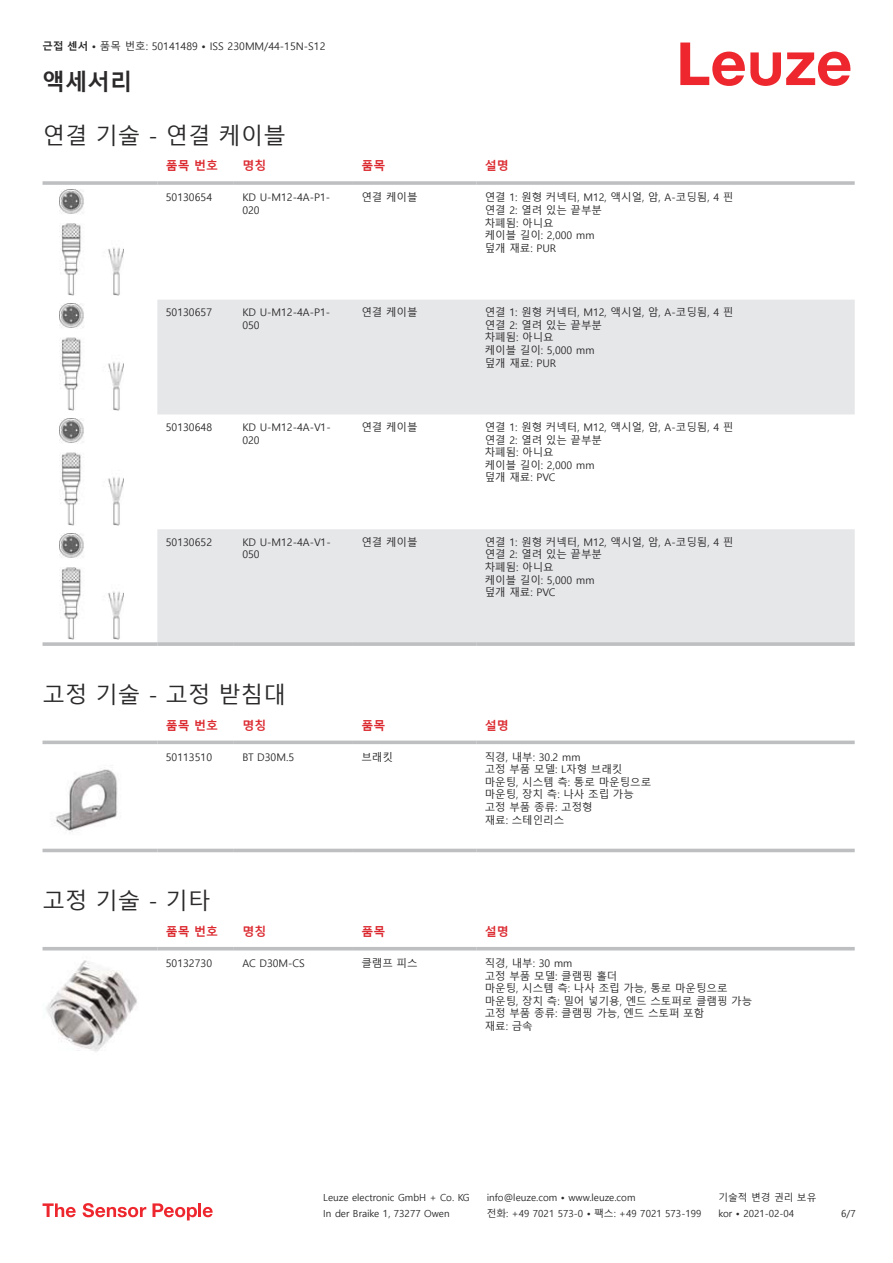
<style>
.page{position:relative;width:893px;height:1263px;background:#fff}
.page>*{position:absolute;margin:0;border:0;box-sizing:border-box;transform-origin:0 0}
.t1{font:22.5px "Malgun Gothic";color:#2b292a}
.t2{font:700 22.5px "Malgun Gothic";color:#2b292a}
.t3{font:700 12px "Malgun Gothic";color:#db2a30}
.t4{font:10.5px/12.6px "Malgun Gothic";color:#2b292a}
.t5{font:9.75px "Malgun Gothic";color:#2b292a}
.s1{font-weight:700}
</style>
<div class="page">
<svg style="left:680px;top:43px;width:170px;height:43px"></svg>
<svg style="left:157px;top:300px;width:698px;height:342px;fill:#e6e7e9"></svg>
<hr style="left:43px;top:181px;width:114px;height:4px;background:#bdbfc1">
<hr style="left:157px;top:181px;width:77px;height:4px;background:#c8cacb">
<hr style="left:234px;top:181px;width:119px;height:4px;background:#c3c5c6">
<hr style="left:353px;top:181px;width:123px;height:4px;background:#bdbfc1">
<hr style="left:476px;top:181px;width:379px;height:4px;background:#c8cacb">
<svg style="left:43px;top:642px;width:114px;height:4px"></svg>
<hr style="left:157px;top:642px;width:77px;height:4px;background:#bdbfc1">
<hr style="left:234px;top:642px;width:119px;height:4px;background:#bdbfc1">
<hr style="left:353px;top:642px;width:123px;height:4px;background:#bdbfc1">
<hr style="left:476px;top:642px;width:379px;height:4px;background:#bdbfc1">
<img style="left:59px;top:189px;width:65px;height:106px">
<img style="left:59px;top:304px;width:65px;height:106px">
<img style="left:59px;top:419px;width:65px;height:106px">
<img style="left:59px;top:533px;width:65px;height:107px">
<svg style="left:43px;top:744px;width:812px;height:109px"></svg>
<svg style="left:43px;top:740px;width:114px;height:4px"></svg>
<svg style="left:157px;top:740px;width:77px;height:4px"></svg>
<svg style="left:234px;top:740px;width:119px;height:4px"></svg>
<svg style="left:353px;top:740px;width:123px;height:4px"></svg>
<svg style="left:476px;top:740px;width:379px;height:4px;background:#c6c8c9"></svg>
<hr style="left:43px;top:849px;width:114px;height:3px;background:#bdbfc1">
<hr style="left:157px;top:849px;width:77px;height:3px;background:#bdbfc1">
<hr style="left:234px;top:849px;width:119px;height:3px;background:#bdbfc1">
<hr style="left:353px;top:849px;width:123px;height:3px;background:#bdbfc1">
<hr style="left:476px;top:849px;width:379px;height:3px;background:#bdbfc1">
<img style="left:43px;top:748px;width:97px;height:98px">
<svg style="left:43px;top:950px;width:812px;height:1px"></svg>
<hr style="left:43px;top:947px;width:114px;height:3px;background:#bdbfc1">
<hr style="left:157px;top:947px;width:77px;height:3px;background:#bdbfc1">
<hr style="left:234px;top:947px;width:119px;height:3px;background:#bdbfc1">
<hr style="left:353px;top:947px;width:123px;height:3px;background:#bdbfc1">
<hr style="left:476px;top:947px;width:379px;height:3px;background:#bdbfc1">
<img style="left:46px;top:960px;width:91px;height:92px">
<svg style="left:43px;top:1203px;width:33px;height:14px"></svg>
<svg style="left:83px;top:1203px;width:63px;height:14px"></svg>
<svg style="left:153px;top:1203px;width:44px;height:17px"></svg>
<hr style="left:198px;top:1203px;width:3px;height:14px;background:#ed272d">
<svg style="left:203px;top:1207px;width:10px;height:10px"></svg>
<p class="t4" style="left:43px;top:40px;width:284px"><span class="s1">근접 센서 •</span> 품목 번호: 50141489 <span class="s1">•</span> ISS 230MM/44-15N-S12</p>
<h1 class="t2" style="left:43px;top:69px;width:91px">액세서리</h1>
<h1 class="t1" style="left:43px;top:123px;width:245px">연결 기술 - 연결 케이블</h1>
<p class="t3" style="left:166px;top:159px;width:54px">품목 번호</p>
<p class="t3" style="left:242px;top:159px;width:25px">명칭</p>
<p class="t3" style="left:361px;top:159px;width:25px">품목</p>
<p class="t3" style="left:485px;top:159px;width:25px">설명</p>
<p class="t4" style="left:166px;top:191px;width:48px">50130654</p>
<p class="t4" style="left:242px;top:191px;width:89px">KD U-M12-4A-P1-<br>020</p>
<p class="t4" style="left:361px;top:191px;width:58px">연결 케이블</p>
<p class="t4" style="left:485px;top:191px;width:250px">연결 1: 원형 커넥터, M12, 액시얼, 암, A-코딩됨, 4 핀 연결 2: 열려 있는 끝부분<br>차폐됨: 아니요<br>케이블 길이: 2,000 mm<br>덮개 재료: PUR</p>
<p class="t4" style="left:166px;top:306px;width:48px">50130657</p>
<p class="t4" style="left:242px;top:306px;width:89px">KD U-M12-4A-P1-<br>050</p>
<p class="t4" style="left:361px;top:306px;width:58px">연결 케이블</p>
<p class="t4" style="left:485px;top:306px;width:250px">연결 1: 원형 커넥터, M12, 액시얼, 암, A-코딩됨, 4 핀 연결 2: 열려 있는 끝부분<br>차폐됨: 아니요<br>케이블 길이: 5,000 mm<br>덮개 재료: PUR</p>
<p class="t4" style="left:166px;top:421px;width:48px">50130648</p>
<p class="t4" style="left:242px;top:421px;width:90px">KD U-M12-4A-V1-<br>020</p>
<p class="t4" style="left:361px;top:421px;width:58px">연결 케이블</p>
<p class="t4" style="left:485px;top:421px;width:250px">연결 1: 원형 커넥터, M12, 액시얼, 암, A-코딩됨, 4 핀 연결 2: 열려 있는 끝부분<br>차폐됨: 아니요<br>케이블 길이: 2,000 mm<br>덮개 재료: PVC</p>
<p class="t4" style="left:166px;top:536px;width:48px">50130652</p>
<p class="t4" style="left:242px;top:536px;width:90px">KD U-M12-4A-V1-<br>050</p>
<p class="t4" style="left:361px;top:536px;width:58px">연결 케이블</p>
<p class="t4" style="left:485px;top:536px;width:250px">연결 1: 원형 커넥터, M12, 액시얼, 암, A-코딩됨, 4 핀 연결 2: 열려 있는 끝부분<br>차폐됨: 아니요<br>케이블 길이: 5,000 mm<br>덮개 재료: PVC</p>
<h1 class="t1" style="left:43px;top:682px;width:245px">고정 기술 - 고정 받침대</h1>
<p class="t3" style="left:166px;top:718px;width:54px">품목 번호</p>
<p class="t3" style="left:242px;top:718px;width:25px">명칭</p>
<p class="t3" style="left:361px;top:718px;width:25px">품목</p>
<p class="t3" style="left:485px;top:718px;width:25px">설명</p>
<p class="t4" style="left:166px;top:751px;width:48px">50113510</p>
<p class="t4" style="left:242px;top:751px;width:53px">BT D30M.5</p>
<p class="t4" style="left:361px;top:751px;width:33px">브래킷</p>
<p class="t4" style="left:485px;top:751px;width:168px">직경, 내부: 30.2 mm<br>고정 부품 모델: L자형 브래킷 마운팅, 시스템 측: 통로 마운팅으로 마운팅, 장치 측: 나사 조립 가능 고정 부품 종류: 고정형<br>재료: 스테인리스</p>
<h1 class="t1" style="left:43px;top:888px;width:169px">고정 기술 - 기타</h1>
<p class="t3" style="left:166px;top:925px;width:54px">품목 번호</p>
<p class="t3" style="left:242px;top:925px;width:25px">명칭</p>
<p class="t3" style="left:361px;top:925px;width:25px">품목</p>
<p class="t3" style="left:485px;top:925px;width:25px">설명</p>
<p class="t4" style="left:166px;top:957px;width:48px">50132730</p>
<p class="t4" style="left:242px;top:957px;width:64px">AC D30M-CS</p>
<p class="t4" style="left:361px;top:957px;width:58px">클램프 피스</p>
<p class="t4" style="left:485px;top:957px;width:269px">직경, 내부: 30 mm<br>고정 부품 모델: 클램핑 홀더<br>마운팅, 시스템 측: 나사 조립 가능, 통로 마운팅으로 마운팅, 장치 측: 밀어 넣기용, 엔드 스토퍼로 클램핑 가능 고정 부품 종류: 클램핑 가능, 엔드 스토퍼 포함<br>재료: 금속</p>
<p class="t5" style="left:323px;top:1192px;width:148px">Leuze electronic GmbH + Co. KG</p>
<p class="t5" style="left:487px;top:1192px;width:150px">info@leuze.com • www.leuze.com</p>
<p class="t5" style="left:718px;top:1192px;width:100px">기술적 변경 권리 보유</p>
<p class="t5" style="left:323px;top:1208px;width:128px">In der Braike 1, 73277 Owen</p>
<p class="t5" style="left:487px;top:1208px;width:216px">전화: +49 7021 573-0 • 팩스: +49 7021 573-199</p>
<p class="t5" style="left:718px;top:1208px;width:77px">kor • 2021-02-04</p>
<p class="t5" style="left:841px;top:1208px;width:16px">6 /7</p>
</div>
